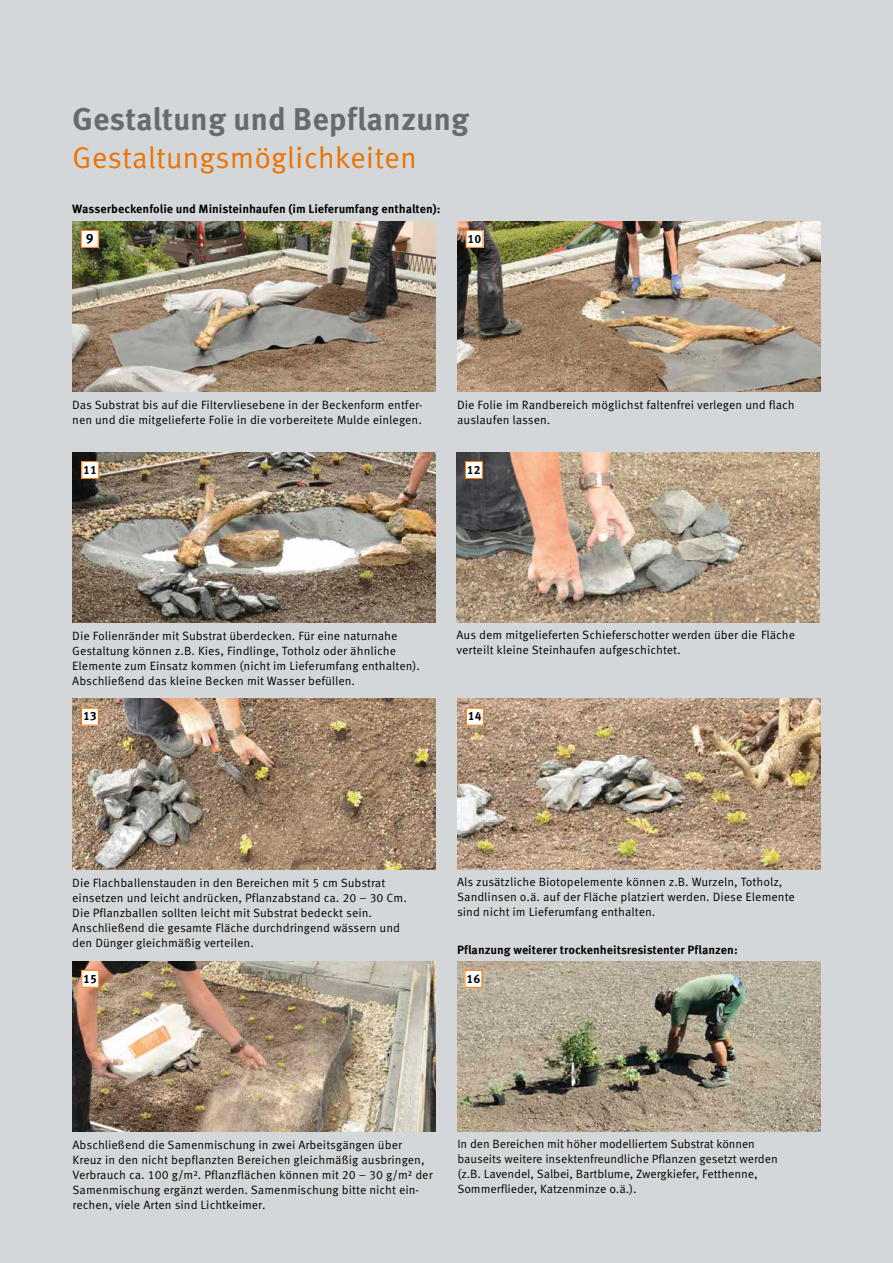
<style>
.page{position:relative;width:893px;height:1263px;background:#d4d7d9}
.page>*{position:absolute;margin:0;border:0;box-sizing:border-box;transform-origin:0 0}
.t1{font:700 31.5px "Meta Correspondence Pro";color:#676b6e}
.t2{font:30px "Meta Correspondence Pro";color:#ed7201}
.t3{font:700 13.5px "Meta Correspondence Pro";color:#000}
.t4{font:12px/15px "Meta Correspondence Pro";color:#000}
.t5{font:700 12px "Meta Correspondence Pro";color:#000}
</style>
<div class="page">
<img style="left:73px;top:699px;width:363px;height:170px">
<div style="left:81px;top:708px;width:17px;height:17px;background:#fff"></div>
<div style="left:81px;top:708px;width:18px;height:17px;border:1px solid #ed7201"></div>
<img style="left:73px;top:961px;width:363px;height:170px">
<div style="left:82px;top:970px;width:17px;height:17px;background:#fff"></div>
<div style="left:81px;top:970px;width:18px;height:18px;border:1px solid #ed7201"></div>
<img style="left:456px;top:452px;width:363px;height:170px">
<div style="left:465px;top:461px;width:17px;height:17px;background:#fff"></div>
<div style="left:465px;top:461px;width:18px;height:18px;border:1px solid #ed7201"></div>
<img style="left:457px;top:699px;width:363px;height:170px">
<div style="left:466px;top:708px;width:17px;height:17px;background:#fff"></div>
<div style="left:466px;top:708px;width:18px;height:17px;border:1px solid #ed7201"></div>
<img style="left:457px;top:961px;width:364px;height:170px">
<div style="left:465px;top:970px;width:17px;height:17px;background:#fff"></div>
<div style="left:465px;top:970px;width:17px;height:18px;border:1px solid #ed7201"></div>
<img style="left:73px;top:452px;width:363px;height:170px">
<div style="left:82px;top:461px;width:17px;height:17px;background:#fff"></div>
<div style="left:81px;top:461px;width:18px;height:18px;border:1px solid #ed7201"></div>
<img style="left:72px;top:221px;width:363px;height:170px">
<div style="left:81px;top:230px;width:17px;height:17px;background:#fff"></div>
<div style="left:81px;top:230px;width:18px;height:18px;border:1px solid #ed7201"></div>
<img style="left:457px;top:221px;width:363px;height:170px">
<div style="left:466px;top:230px;width:17px;height:17px;background:#fff"></div>
<div style="left:466px;top:230px;width:17px;height:18px;border:1px solid #ed7201"></div>
<h1 class="t1" style="left:72px;top:94px;width:398px">Gestaltung und Bepflanzung</h1>
<h2 class="t2" style="left:72px;top:134px;width:346px">Gestaltungsmöglichkeiten</h2>
<p class="t5" style="left:72px;top:199px;width:370px">Wasserbeckenfolie und Ministeinhaufen (im Lieferumfang enthalten):</p>
<p class="t3" style="left:86px;top:228px;width:9px">9</p>
<p class="t5" style="left:468px;top:229px;width:15px">10</p>
<p class="t4" style="left:72px;top:396px;width:352px">Das Substrat bis auf die Filtervliesebene in der Beckenform entfer&shy;nen und die mitgelieferte Folie in die vorbereitete Mulde einlegen.</p>
<p class="t4" style="left:457px;top:396px;width:339px">Die Folie im Randbereich möglichst faltenfrei verlegen und flach auslaufen lassen.</p>
<p class="t5" style="left:83px;top:460px;width:15px">11</p>
<p class="t5" style="left:467px;top:460px;width:15px">12</p>
<p class="t4" style="left:72px;top:627px;width:349px">Die Folienränder mit Substrat überdecken. Für eine naturnahe Gestaltung können z.B. Kies, Findlinge, Totholz oder ähnliche Elemente zum Einsatz kommen (nicht im Lieferumfang enthalten).<br>Abschließend das kleine Becken mit Wasser befüllen.</p>
<p class="t5" style="left:83px;top:707px;width:15px">13</p>
<p class="t4" style="left:456px;top:626px;width:340px">Aus dem mitgelieferten Schieferschotter werden über die Fläche verteilt kleine Steinhaufen aufgeschichtet.</p>
<p class="t5" style="left:468px;top:707px;width:15px">14</p>
<p class="t4" style="left:72px;top:874px;width:336px">Die Flachballenstauden in den Bereichen mit 5 cm Substrat einsetzen und leicht andrücken, Pflanzabstand ca. 20 – 30 Cm.<br>Die Pflanzballen sollten leicht mit Substrat bedeckt sein.<br>Anschließend die gesamte Fläche durchdringend wässern und den Dünger gleichmäßig verteilen.</p>
<p class="t5" style="left:83px;top:969px;width:15px">15</p>
<p class="t4" style="left:457px;top:873px;width:339px">Als zusätzliche Biotopelemente können z.B. Wurzeln, Totholz,<br>Sandlinsen o.ä. auf der Fläche platziert werden. Diese Elemente sind nicht im Lieferumfang enthalten.</p>
<p class="t5" style="left:457px;top:940px;width:282px">Pflanzung weiterer trockenheitsresistenter Pflanzen:</p>
<p class="t5" style="left:466px;top:969px;width:15px">16</p>
<p class="t4" style="left:73px;top:1136px;width:362px">Abschließend die Samenmischung in zwei Arbeitsgängen über Kreuz in den nicht bepflanzten Bereichen gleichmäßig ausbringen, Verbrauch ca. 100 g/m². Pflanzflächen können mit 20 – 30 g/m² der Samenmischung ergänzt werden. Samenmischung bitte nicht ein&shy;rechen, viele Arten sind Lichtkeimer.</p>
<p class="t4" style="left:457px;top:1135px;width:322px">In den Bereichen mit höher modelliertem Substrat können bauseits weitere insektenfreundliche Pflanzen gesetzt werden (z.B. Lavendel, Salbei, Bartblume, Zwergkiefer, Fetthenne, Sommerflieder, Katzenminze o.ä.).</p>
</div>
